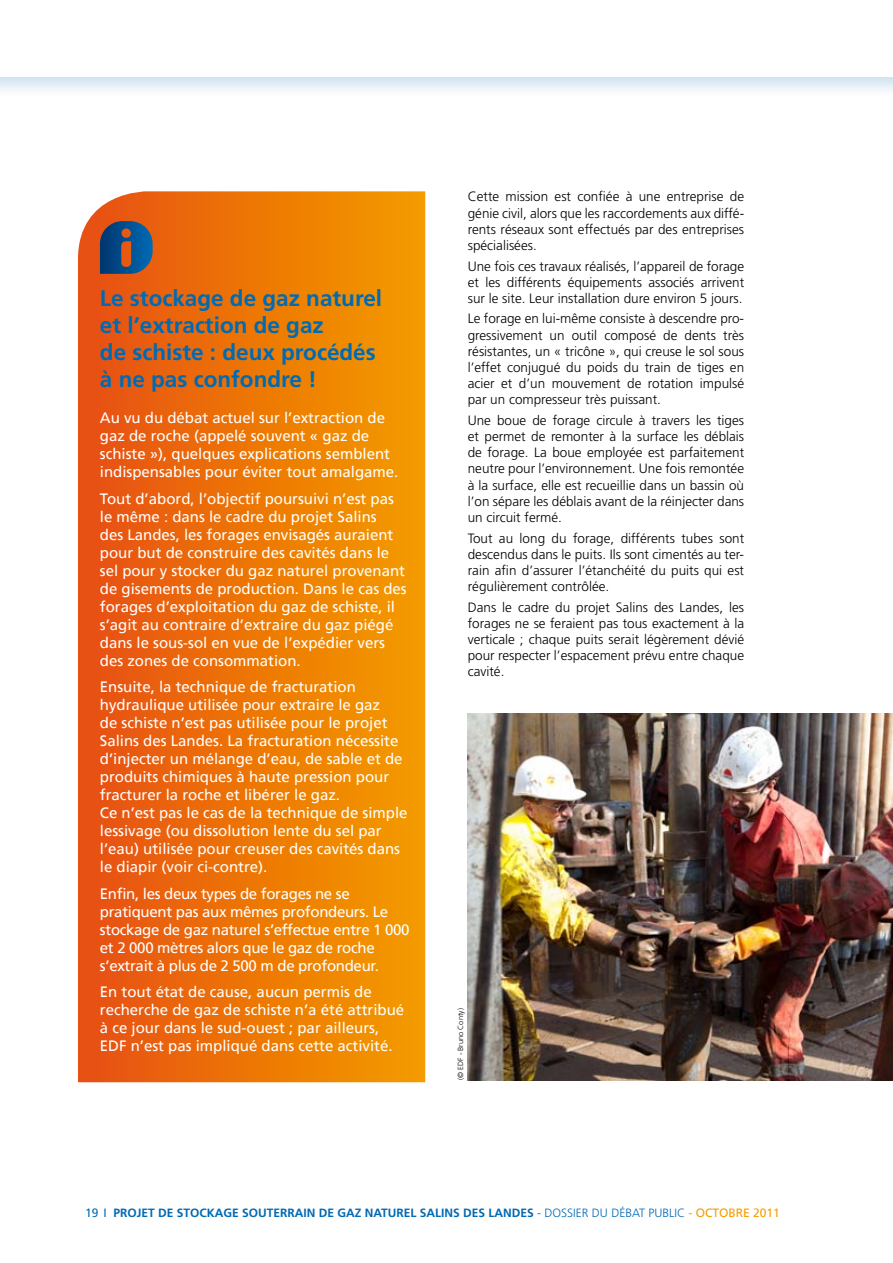
<style>
.page{position:relative;width:893px;height:1263px;background:#fff}
.page>*{position:absolute;margin:0;border:0;box-sizing:border-box;transform-origin:0 0}
.t1{font:700 22.5px/27px "Frutiger";color:#006ab3}
.t2{font:15px/18px "Frutiger";color:#fff}
.t3{font:15px/18px "Frutiger";letter-spacing:-.02em;color:#fff}
.t4{font:300 13.5px/16.2px "Frutiger";color:#000;text-align:justify}
.t5{font:700 12px "Frutiger";color:#006ab3}
.t6{font:300 7.5px "Frutiger";color:#000}
.s1{font-weight:400}
.s2{font-weight:300}
.s3{font-weight:400;color:#f49e00}
</style>
<div class="page">
<div style="left:0;top:0;width:893px;height:99px;background:#006ab3;opacity:.2"></div>
<div style="left:0;top:0;width:893px;height:77px;background:#fff"></div>
<svg style="left:78px;top:191px;width:347px;height:891px;background:#ed7607"></svg>
<svg style="left:100px;top:221px;width:53px;height:53px;background:#385170"></svg>
<img style="left:468px;top:714px;width:425px;height:366px">
<h1 class="t1" style="left:100px;top:285px;width:284px">Le stockage de gaz naturel et l’extraction de gaz<br>de schiste : deux procédés à ne pas confondre !</h1>
<p class="t2" style="left:100px;top:409px;width:300px">Au vu du débat actuel sur l’extraction de gaz de roche (appelé souvent « gaz de schiste »), quelques explications semblent indispensables pour éviter tout amalgame.</p>
<p class="t2" style="left:100px;top:489px;width:308px">Tout d’abord, l’objectif poursuivi n’est pas le même : dans le cadre du projet Salins<br>des Landes, les forages envisagés auraient pour but de construire des cavités dans le sel pour y stocker du gaz naturel provenant de gisements de production. Dans le cas des forages d’exploitation du gaz de schiste, il s’agit au contraire d’extraire du gaz piégé dans le sous-sol en vue de l’expédier vers des zones de consommation.</p>
<p class="t2" style="left:100px;top:678px;width:309px">Ensuite, la technique de fracturation hydraulique utilisée pour extraire le gaz<br>de schiste n’est pas utilisée pour le projet Salins des Landes. La fracturation nécessite d’injecter un mélange d’eau, de sable et de produits chimiques à haute pression pour fracturer la roche et libérer le gaz.<br>Ce n’est pas le cas de la technique de simple lessivage (ou dissolution lente du sel par l’eau) utilisée pour creuser des cavités dans le diapir (voir ci-contre).</p>
<p class="t3" style="left:100px;top:884px;width:311px">Enfin, les deux types de forages ne se pratiquent pas aux mêmes profondeurs. Le stockage de gaz naturel s’effectue entre 1 000 et 2 000 mètres alors que le gaz de roche s’extrait à plus de 2 500 m de profondeur.</p>
<p class="t2" style="left:100px;top:983px;width:306px">En tout état de cause, aucun permis de recherche de gaz de schiste n’a été attribué à ce jour dans le sud-ouest ; par ailleurs, EDF n’est pas impliqué dans cette activité.</p>
<p class="t4" style="left:468px;top:189px;width:278px">Cette mission est confiée à une entreprise de génie civil, alors que les raccordements aux diffé&shy;rents réseaux sont effectués par des entreprises spécialisées.</p>
<p class="t4" style="left:468px;top:258px;width:278px">U ne fois ces travaux réalisés, l’appareil de forage et les différents équipements associés arrivent sur le site. Leur installation dure environ 5 jours.</p>
<p class="t4" style="left:468px;top:311px;width:278px">Le forage en lui-même consiste à descendre pro&shy;gressivement un outil composé de dents très résistantes, un « tricône », qui creuse le sol sous l’effet conjugué du poids du train de tiges en acier et d’un mouvement de rotation impulsé par un compresseur très puissant.</p>
<p class="t4" style="left:468px;top:412px;width:278px">U ne boue de forage circule à travers les tiges et permet de remonter à la surface les déblais de forage. La boue employée est parfaitement neutre pour l’environnement. U ne fois remontée à la surface, elle est recueillie dans un bassin où l’on sépare les déblais avant de la réinjecter dans un circuit fermé.</p>
<p class="t4" style="left:468px;top:530px;width:278px">Tout au long du forage, différents tubes sont descendus dans le puits. Ils sont cimentés au ter&shy;rain afin d’assurer l’étanchéité du puits qui est régulièrement contrôlée.</p>
<p class="t4" style="left:468px;top:599px;width:278px">Dans le cadre du projet Salins des Landes, les forages ne se feraient pas tous exactement à la verticale ; chaque puits serait légèrement dévié pour respecter l’espacement prévu entre chaque cavité.</p>
<p class="t6" style="left:456px;top:1080px;width:73px;rotate:-90deg">(© EDF - Bruno Conty)</p>
<p class="t5" style="left:85px;top:1205px;width:696px"><span class="s1">19 I</span> Projet de stockage souterrain de gaz naturel Salins des Landes <span class="s2">- Dossier du débat public</span> <span class="s3">- OCTOBRE 2011</span></p>
</div>
